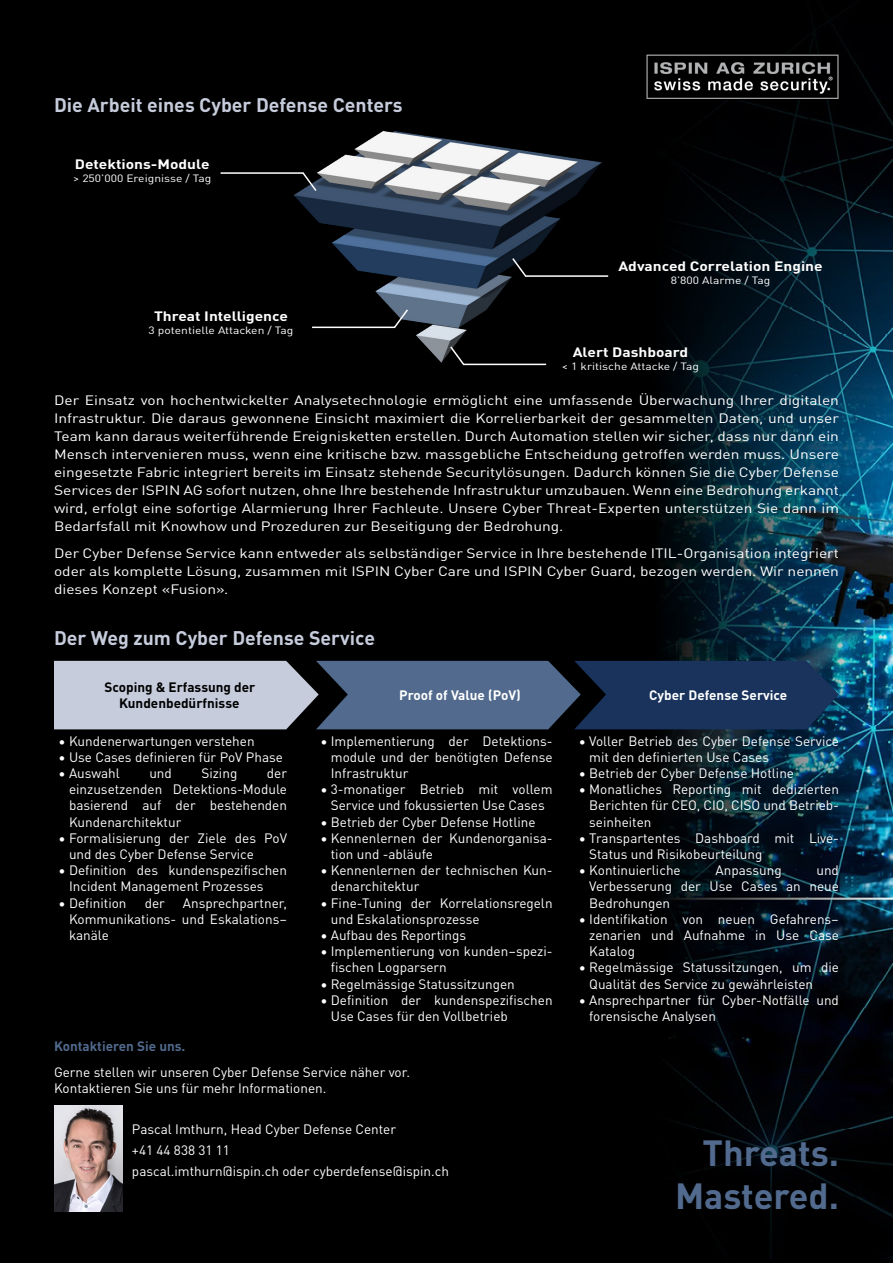
<style>
.page{position:relative;width:893px;height:1263px;background:#fff}
.page>*{position:absolute;margin:0;border:0;box-sizing:border-box;transform-origin:0 0}
.t1{font:700 36px "DINOT";color:#516a8d}
.Title_Blue{font:700 19.5px "DINOT";color:#c6ccdc}
.Normal_Text{font:13.5px/16.2px "DINOT";color:#fff}
.Normal_Text-2{font:13.5px/18px "DINOT";color:#fff;text-align:justify;scale:1.15 1}
.t2{font:700 13.5px "DINOT";color:#fff;scale:1.15 1}
.t3{font:700 13.5px/16.2px "DINOT";color:#000;text-align:center}
.t4{font:700 13.5px "DINOT";color:#fff}
.t5{font:700 13.5px "DINOT";color:#516a8d}
.t6{font:10.5px "DINOT";color:#fff;scale:1.15 1}
</style>
<div class="page">
<img style="left:0;top:0;width:893px;height:1263px">
<img style="left:286px;top:122px;width:320px;height:244px">
<hr style="left:221px;top:172px;width:82px;height:2px;background:#fff">
<svg style="left:301px;top:171px;width:17px;height:22px"></svg>
<hr style="left:525px;top:275px;width:83px;height:2px;background:#fff">
<svg style="left:511px;top:256px;width:17px;height:22px"></svg>
<hr style="left:312px;top:327px;width:83px;height:1px;background:#fff">
<svg style="left:392px;top:308px;width:17px;height:22px"></svg>
<hr style="left:463px;top:364px;width:83px;height:1px;background:#fff">
<svg style="left:449px;top:345px;width:17px;height:22px"></svg>
<img style="left:647px;top:54px;width:192px;height:46px">
<svg style="left:54px;top:661px;width:785px;height:68px;background:#5e708c"></svg>
<img style="left:54px;top:1105px;width:69px;height:107px">
<p class="Title_Blue" style="left:54px;top:90px;width:350px">Die Arbeit eines Cyber Defense Centers</p>
<p class="t2" style="left:75px;top:153px;width:119px">Detektions-Module</p>
<p class="t6" style="left:73px;top:171px;width:122px">&gt; 250’000 Ereignisse / Tag</p>
<p class="t2" style="left:154px;top:305px;width:118px">Threat Intelligence</p>
<p class="t6" style="left:149px;top:323px;width:127px">3 potentielle Attacken / Tag</p>
<p class="t2" style="left:618px;top:255px;width:179px">Advanced Correlation Engine</p>
<p class="t6" style="left:671px;top:273px;width:88px">8’800 Alarme / Tag</p>
<p class="t2" style="left:573px;top:341px;width:102px">Alert Dashboard</p>
<p class="t6" style="left:562px;top:358px;width:121px">&lt; 1 kritische Attacke / Tag</p>
<p class="Normal_Text-2" style="left:54px;top:390px;width:684px">Der Einsatz von hochentwickelter Analysetechnologie ermöglicht eine umfassende Überwachung Ihrer digitalen Infrastruktur. Die daraus gewonnene Einsicht maximiert die Korrelierbarkeit der gesammelten Daten, und unser Team kann daraus weiterführende Ereignisketten erstellen. Durch Automation stellen wir sicher, dass nur dann ein Mensch intervenieren muss, wenn eine kritische bzw. massgebliche Entscheidung getroffen werden muss. Unsere eingesetzte Fabric integriert bereits im Einsatz stehende Securitylösungen. Dadurch können Sie die Cyber Defense Services der ISPIN AG sofort nutzen, ohne Ihre bestehende Infrastruktur umzubauen. Wenn eine Bedrohung erkannt wird, erfolgt eine sofortige Alarmierung Ihrer Fachleute. Unsere Cyber Threat-Experten unterstützen Sie dann im Bedarfsfall mit Knowhow und Prozeduren zur Beseitigung der Bedrohung.</p>
<p class="Normal_Text-2" style="left:54px;top:543px;width:684px">Der Cyber Defense Service kann entweder als selbständiger Service in Ihre bestehende ITIL-Organisation integriert oder als komplette Lösung, zusammen mit ISPIN Cyber Care und ISPIN Cyber Guard, bezogen werden. Wir nennen dieses Konzept «Fusion».</p>
<p class="Title_Blue" style="left:54px;top:623px;width:323px">Der Weg zum Cyber Defense Service</p>
<p class="t3" style="left:105px;top:678px;width:152px">Scoping &amp; Erfassung der<br>Kundenbedürfnisse</p>
<p class="t4" style="left:399px;top:685px;width:123px">Proof of Value (PoV)</p>
<p class="t4" style="left:649px;top:685px;width:140px">Cyber Defense Service</p>
<p class="Normal_Text" style="left:58px;top:731px;width:198px">• Kundenerwartungen verstehen</p>
<p class="Normal_Text" style="left:58px;top:748px;width:226px">• Use Cases definieren für PoV Phase</p>
<p class="Normal_Text" style="left:58px;top:764px;width:63px">• Auswahl</p>
<p class="Normal_Text" style="left:149px;top:764px;width:24px">und</p>
<p class="Normal_Text" style="left:201px;top:764px;width:37px">Sizing</p>
<p class="Normal_Text" style="left:589px;top:731px;width:251px;text-indent:-10px">• Voller Betrieb des Cyber Defense Service mit den definierten Use Cases</p>
<p class="Normal_Text" style="left:579px;top:764px;width:217px">• Betrieb der Cyber Defense Hotline</p>
<p class="Normal_Text" style="left:589px;top:780px;width:251px;text-align:justify;text-indent:-10px">• Monatliches Reporting mit dedizierten Berichten für CEO, CIO, CISO und Betrieb&shy;seinheiten</p>
<p class="Normal_Text" style="left:589px;top:829px;width:251px;text-indent:-10px">• Transpartentes Dashboard mit Live-<br>Status und Risikobeurteilung</p>
<p class="Normal_Text" style="left:579px;top:861px;width:103px">• Kontinuierliche</p>
<p class="Normal_Text" style="left:715px;top:861px;width:68px">Anpassung</p>
<p class="Normal_Text" style="left:331px;top:731px;width:223px;text-align:justify;text-indent:-10px">• Implementierung der Detektions&shy;module und der benötigten Defense Infrastruktur</p>
<p class="Normal_Text" style="left:320px;top:780px;width:234px;text-align:center">• 3-monatiger Betrieb mit vollem<br>Service und fokussierten Use Cases</p>
<p class="Normal_Text" style="left:320px;top:812px;width:217px">• Betrieb der Cyber Defense Hotline</p>
<p class="Normal_Text" style="left:331px;top:829px;width:223px;text-indent:-10px">• Kennenlernen der Kundenorganisa&shy;tion und -abläufe</p>
<p class="Normal_Text" style="left:331px;top:861px;width:223px;text-indent:-10px">• Kennenlernen der technischen Kun&shy;denarchitektur</p>
<p class="Normal_Text" style="left:331px;top:893px;width:223px;text-indent:-10px">• Fine-Tuning der Korrelationsregeln und Eskalationsprozesse</p>
<p class="Normal_Text" style="left:320px;top:926px;width:147px">• Aufbau des Reportings</p>
<p class="Normal_Text" style="left:331px;top:942px;width:223px;text-indent:-10px">• Implementierung von kunden–spezi&shy;fischen Logparsern</p>
<p class="Normal_Text" style="left:320px;top:974px;width:196px">• Regelmässige Statussitzungen</p>
<p class="Normal_Text" style="left:331px;top:991px;width:223px;text-indent:-10px">• Definition der kundenspezifischen<br>Use Cases für den Vollbetrieb</p>
<p class="Normal_Text" style="left:69px;top:764px;width:220px;text-align:justify;text-indent:198px">der einzusetzenden Detektions-Module basierend auf der bestehenden Kundenarchitektur</p>
<p class="Normal_Text" style="left:69px;top:829px;width:220px;text-indent:-10px">• Formalisierung der Ziele des PoV und des Cyber Defense Service</p>
<p class="Normal_Text" style="left:69px;top:861px;width:220px;text-indent:-10px">• Definition des kundenspezifischen<br>Incident Management Prozesses</p>
<p class="Normal_Text" style="left:58px;top:893px;width:70px">• Definition</p>
<p class="Normal_Text" style="left:145px;top:893px;width:22px">der</p>
<p class="Normal_Text" style="left:589px;top:861px;width:251px;text-align:justify;text-indent:227px">und Verbesserung der Use Cases an neue Bedrohungen</p>
<p class="Normal_Text" style="left:589px;top:910px;width:251px;text-align:justify;text-indent:-10px">• Identifikation von neuen Gefahrens– zenarien und Aufnahme in Use Case Katalog</p>
<p class="Normal_Text" style="left:589px;top:958px;width:251px;text-indent:-10px">• Regelmässige Statussitzungen, um die<br>Qualität des Service zu gewährleisten</p>
<p class="Normal_Text" style="left:589px;top:991px;width:251px;text-indent:-10px">• Ansprechpartner für Cyber-Notfälle und forensische Analysen</p>
<p class="Normal_Text" style="left:69px;top:893px;width:220px;text-align:justify;text-indent:114px">Ansprechpartner, Kommunikations- und Eskalations– kanäle</p>
<p class="t5" style="left:54px;top:1036px;width:133px">Kontaktieren Sie uns.</p>
<p class="Normal_Text" style="left:54px;top:1062px;width:358px">Gerne stellen wir unseren Cyber Defense Service näher vor.<br>Kontaktieren Sie uns für mehr Informationen.</p>
<p class="Normal_Text" style="left:132px;top:1120px;width:266px">Pascal Imthurn, Head Cyber Defense Center</p>
<p class="Normal_Text" style="left:132px;top:1141px;width:100px">+41 44 838 31 11</p>
<p class="Normal_Text" style="left:132px;top:1161px;width:319px">pascal.imthurn@ispin.ch oder cyberdefense@ispin.ch</p>
<p class="t1" style="left:703px;top:1125px;width:138px">Threats.</p>
<p class="t1" style="left:675px;top:1168px;width:165px">Mastered.</p>
</div>
